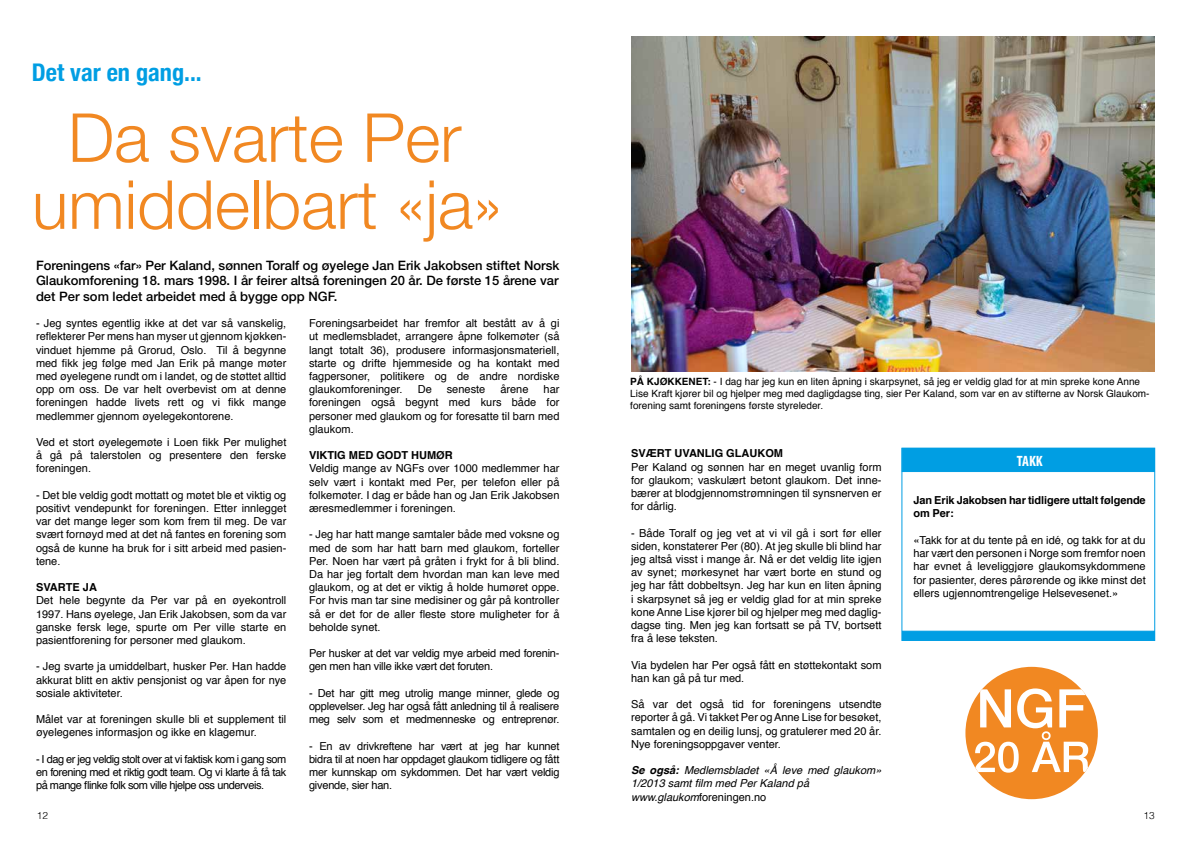
<style>
.page{position:relative;width:1191px;height:842px;background:#fff}
.page>*{position:absolute;margin:0;border:0;box-sizing:border-box;transform-origin:0 0}
.t1{font:300 67.6px/67px "Helvetica Neue";color:#f18822;text-align:center}
.t2{font:700 condensed 24.4px "Helvetica Neue";color:#009ee3}
.t3{font:700 condensed 15px "Myriad Pro";color:#fff}
.t4{font:500 13px/15.6px "Helvetica Neue LT Pro";color:#000;text-align:justify}
.t5{font:11px/13.2px "Helvetica";color:#000;text-align:justify}
.t6{font:700 11px/13.2px "Helvetica";letter-spacing:-.01em;color:#000}
.t7{font:italic 11px/13.2px "Helvetica";color:#000}
.t8{font:11px/13.2px "Helvetica";letter-spacing:-.02em;color:#000}
.t9{font:10px/12px "Helvetica";color:#000}
.t10{font:300 10px "Helvetica";color:#000}
.s1{font-weight:700}
.s2{font-style:normal}
</style>
<div class="page">
<img style="left:631px;top:36px;width:524px;height:336px">
<div style="left:901px;top:448px;width:254px;height:193px;background:#fff;border:1px solid #009ee3"></div>
<div style="left:902px;top:631px;width:253px;height:9px;background:#009ee3;border:1px solid #009ee3"></div>
<div style="left:901px;top:448px;width:254px;height:24px;background:#009ee3"></div>
<div style="left:965px;top:667px;width:132px;height:132px;background:#f18822;border-radius:50%"></div>
<svg style="left:975px;top:688px;width:113px;height:85px"></svg>
<h2 class="t2" style="left:32px;top:52px;width:171px">Det var en gang...</h2>
<h1 class="t1" style="left:32px;top:99px;width:471px">Da svarte Per umiddelbart «ja»</h1>
<p class="t4" style="left:36px;top:257px;width:525px">Foreningens «far» Per Kaland, sønnen Toralf og øyelege Jan Erik Jakobsen stiftet Norsk Glaukomforening 18. mars 1998. I år feirer altså foreningen 20 år. De første 15 årene var det Per som ledet arbeidet med å bygge opp NGF.</p>
<p class="t5" style="left:36px;top:317px;width:252px">- Jeg syntes egentlig ikke at det var så vanskelig, reflekterer Per mens han myser ut gjennom kjøkken&shy;vinduet hjemme på Grorud, Oslo. Til å begynne med fikk jeg følge med Jan Erik på mange møter med øyelegene rundt om i landet, og de støttet alltid opp om oss. De var helt overbevist om at denne foreningen hadde livets rett og vi fikk mange medlemmer gjennom øyelegekontorene.</p>
<p class="t5" style="left:36px;top:436px;width:252px">Ved et stort øyelegemøte i Loen fikk Per mulighet å gå på talerstolen og presentere den ferske foreningen.</p>
<p class="t5" style="left:36px;top:489px;width:252px">- Det ble veldig godt mottatt og møtet ble et viktig og positivt vendepunkt for foreningen. Etter innlegget var det mange leger som kom frem til meg. De var svært fornøyd med at det nå fantes en forening som også de kunne ha bruk for i sitt arbeid med pasien&shy;tene.</p>
<p class="t6" style="left:36px;top:581px;width:62px">SVARTE JA</p>
<p class="t5" style="left:36px;top:594px;width:252px">Det hele begynte da Per var på en øyekontroll 1997. Hans øyelege, Jan Erik Jakobsen, som da var ganske fersk lege, spurte om Per ville starte en pasientforening for personer med glaukom.</p>
<p class="t5" style="left:36px;top:660px;width:252px">- Jeg svarte ja umiddelbart, husker Per. Han hadde akkurat blitt en aktiv pensjonist og var åpen for nye sosiale aktiviteter.</p>
<p class="t5" style="left:36px;top:713px;width:252px">Målet var at foreningen skulle bli et supplement til øyelegenes informasjon og ikke en klagemur.</p>
<p class="t5" style="left:36px;top:753px;width:252px">- I dag er jeg veldig stolt over at vi faktisk kom i gang som en forening med et riktig godt team. Og vi klarte å få tak på mange flinke folk som ville hjelpe oss underveis.</p>
<p class="t5" style="left:309px;top:317px;width:252px">Foreningsarbeidet har fremfor alt bestått av å gi ut medlemsbladet, arrangere åpne folkemøter (så langt totalt 36), produsere informasjonsmateriell, starte og drifte hjemmeside og ha kontakt med fagpersoner, politikere og de andre nordiske glaukomforeninger.</p>
<p class="t5" style="left:418px;top:383px;width:16px">De</p>
<p class="t5" style="left:447px;top:383px;width:40px">seneste</p>
<p class="t5" style="left:500px;top:383px;width:30px">årene</p>
<p class="t5" style="left:309px;top:383px;width:252px;text-indent:234px">har foreningen også begynt med kurs både for personer med glaukom og for foresatte til barn med glaukom.</p>
<p class="t6" style="left:309px;top:449px;width:145px">VIKTIG MED GODT HUMØR</p>
<p class="t5" style="left:309px;top:462px;width:252px">Veldig mange av NGFs over 1000 medlemmer har selv vært i kontakt med Per, per telefon eller på folkemøter. I dag er både han og Jan Erik Jakobsen æresmedlemmer i foreningen.</p>
<p class="t5" style="left:309px;top:528px;width:252px">- Jeg har hatt mange samtaler både med voksne og med de som har hatt barn med glaukom, forteller Per. Noen har vært på gråten i frykt for å bli blind.<br>Da har jeg fortalt dem hvordan man kan leve med glaukom, og at det er viktig å holde humøret oppe.<br>For hvis man tar sine medisiner og går på kontroller så er det for de aller fleste store muligheter for å beholde synet.</p>
<p class="t8" style="left:309px;top:647px;width:252px">Per husker at det var veldig mye arbeid med forenin&shy;gen men han ville ikke vært det foruten.</p>
<p class="t5" style="left:309px;top:687px;width:252px">- Det har gitt meg utrolig mange minner, glede og opplevelser. Jeg har også fått anledning til å realisere meg selv som et medmenneske og entreprenør.</p>
<p class="t5" style="left:309px;top:739px;width:252px">- En av drivkreftene har vært at jeg har kunnet bidra til at noen har oppdaget glaukom tidligere og fått mer kunnskap om sykdommen. Det har vært veldig givende, sier han.</p>
<p class="t9" style="left:630px;top:376px;width:521px"><span class="s1">PÅ KJØKKENET:</span> - I dag har jeg kun en liten åpning i skarpsynet, så jeg er veldig glad for at min spreke kone Anne<br>Lise Kraft kjører bil og hjelper meg med dagligdagse ting, sier Per Kaland, som var en av stifterne av Norsk Glaukom&shy;forening samt foreningens første styreleder.</p>
<p class="t6" style="left:631px;top:447px;width:153px">SVÆRT UVANLIG GLAUKOM</p>
<p class="t5" style="left:631px;top:460px;width:252px">Per Kaland og sønnen har en meget uvanlig form for glaukom; vaskulært betont glaukom. Det inne&shy;bærer at blodgjennomstrømningen til synsnerven er for dårlig.</p>
<p class="t5" style="left:631px;top:526px;width:252px">- Både Toralf og jeg vet at vi vil gå i sort før eller siden, konstaterer Per (80). At jeg skulle bli blind har jeg altså visst i mange år. Nå er det veldig lite igjen av synet; mørkesynet har vært borte en stund og jeg har fått dobbeltsyn. Jeg har kun en liten åpning i skarpsynet så jeg er veldig glad for at min spreke kone Anne Lise kjører bil og hjelper meg med daglig&shy;dagse ting. Men jeg kan fortsatt se på TV, bortsett fra å lese teksten.</p>
<p class="t5" style="left:631px;top:658px;width:252px">Via bydelen har Per også fått en støttekontakt som han kan gå på tur med.</p>
<p class="t5" style="left:631px;top:698px;width:252px">Så var det også tid for foreningens utsendte reporter å gå. Vi takket Per og Anne Lise for besøket, samtalen og en deilig lunsj, og gratulerer med 20 år.<br>Nye foreningsoppgaver venter.</p>
<p class="t7" style="left:631px;top:764px;width:252px"><span class="s1">Se også:</span> Medlemsbladet «Å leve med glaukom»<br>1/2013 samt film med Per Kaland på www.glaukom<span class="s2">foreningen.no</span></p>
<h3 class="t3" style="left:1016px;top:451px;width:28px">TAKK</h3>
<p class="t6" style="left:913px;top:494px;width:234px">Jan Erik Jakobsen har tidligere uttalt følgende om Per:</p>
<p class="t5" style="left:913px;top:534px;width:234px">«Takk for at du tente på en idé, og takk for at du har vært den personen i Norge som fremfor noen har evnet å leveliggjøre glaukomsykdommene for pasienter, deres pårørende og ikke minst det ellers ugjennomtrengelige Helsevesenet.»</p>
<p class="t10" style="left:37px;top:807px;width:13px">12</p>
<p class="t10" style="left:1143px;top:807px;width:13px">13</p>
</div>
